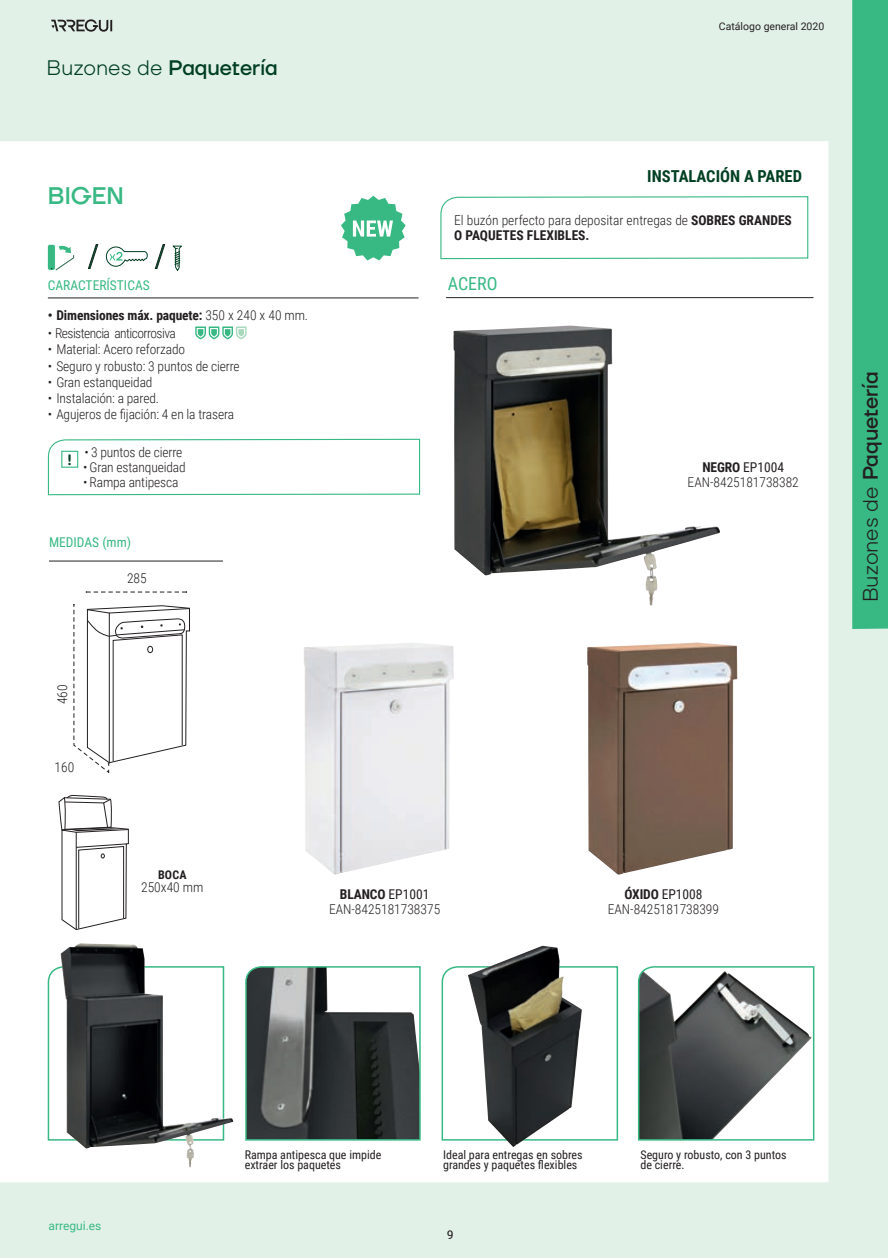
<style>
.page{position:relative;width:888px;height:1258px;background:#e2f1e8}
.page>*{position:absolute;margin:0;border:0;box-sizing:border-box;transform-origin:0 0}
.t1{font:300 30.9px "Roboto Condensed";color:#003f22}
.t2{font:500 24px "TT Firs Neue";color:#38b983}
.t3{font:500 21px "TT Firs Neue";color:#003f22}
.t4{font:500 21px "TT Firs Neue";color:#231f20}
.t5{font:18px "Roboto Condensed";color:#38b983}
.t6{font:700 16.5px "Roboto Condensed";color:#003f22}
.t7{font:600 15px "TT Firs Neue";color:#003f22}
.t8{font:300 13.5px/15px "Roboto Condensed";letter-spacing:-.01em;color:#231f20;text-align:center}
.t9{font:700 13.5px "Roboto Condensed";letter-spacing:-.01em;color:#231f20}
.t10{font:13.5px "Roboto Condensed";color:#38b983}
.t11{font:300 13.5px "Roboto Condensed";letter-spacing:-.04em;color:#231f20}
.t12{font:12px/10.5px "Roboto Condensed";color:#231f20}
.t13{font:12px "Roboto";color:#38b983}
.t14{font:700 12px "Roboto Condensed";color:#231f20}
.t15{font:12px "Roboto Condensed";color:#231f20;scale:1.18 1}
.t16{font:10.5px "Roboto";color:#231f20}
.s1{font-weight:300}
.s2{font-weight:700}
.s3{font-weight:400}
</style>
<div class="page">
<div style="left:0;top:141px;width:828px;height:1041px;background:#fff"></div>
<svg style="left:51px;top:19px;width:61px;height:13px"></svg>
<svg style="left:47px;top:965px;width:14px;height:176px;background:#e7f6f0"></svg>
<svg style="left:441px;top:965px;width:178px;height:176px;background:#f2faf7"></svg>
<div style="left:47px;top:244px;width:8px;height:26px;background:#38b983;border-radius:3px"></div>
<div style="left:47px;top:244px;width:9px;height:27px;border:1px solid #fff;border-radius:3px"></div>
<svg style="left:51px;top:246px;width:23px;height:25px"></svg>
<svg style="left:88px;top:244px;width:10px;height:25px"></svg>
<svg style="left:106px;top:246px;width:42px;height:21px"></svg>
<svg style="left:155px;top:244px;width:10px;height:25px"></svg>
<svg style="left:171px;top:245px;width:11px;height:27px"></svg>
<hr style="left:49px;top:561px;width:174px;height:1px;background:#231f20">
<hr style="left:48px;top:298px;width:370px;height:1px;background:#231f20">
<svg style="left:195px;top:326px;width:52px;height:13px"></svg>
<hr style="left:446px;top:297px;width:367px;height:1px;background:#231f20">
<svg style="left:244px;top:965px;width:177px;height:176px;background:#606766"></svg>
<svg style="left:637px;top:965px;width:178px;height:176px;background:#878e8c"></svg>
<svg style="left:86px;top:591px;width:101px;height:2px"></svg>
<svg style="left:440px;top:196px;width:369px;height:64px;background:#f6fcf9"></svg>
<svg style="left:47px;top:438px;width:374px;height:58px;background:#f6fbf9"></svg>
<div style="left:61px;top:451px;width:17px;height:17px;border:1px solid #38b983"></div>
<img style="left:468px;top:946px;width:114px;height:201px">
<img style="left:304px;top:642px;width:150px;height:233px">
<img style="left:587px;top:642px;width:150px;height:233px">
<img style="left:453px;top:325px;width:267px;height:281px">
<svg style="left:73px;top:604px;width:117px;height:169px;background:#eee"></svg>
<svg style="left:59px;top:795px;width:70px;height:135px;background:#e7e7e7"></svg>
<svg style="left:341px;top:196px;width:65px;height:64px;background:#84d4b2"></svg>
<img style="left:61px;top:943px;width:172px;height:224px">
<div style="left:852px;top:0;width:36px;height:629px;background:#38b983"></div>
<h3 class="t3" style="left:47px;top:53px;width:233px"><span class="s1">Buzones de</span> Paquetería</h3>
<h2 class="t2" style="left:48px;top:179px;width:77px">BIGEN</h2>
<h1 class="t1" style="left:88px;top:234px;width:12px">/</h1>
<h1 class="t1" style="left:155px;top:234px;width:12px">/</h1>
<p class="t10" style="left:48px;top:276px;width:103px">CARACTERÍSTICAS</p>
<p class="t9" style="left:48px;top:306px;width:262px">• Dimensiones máx. paquete: <span class="s1">350 x 240 x 40 mm.</span></p>
<p class="t11" style="left:48px;top:324px;width:129px">• Resistencia anticorrosiva</p>
<p class="t8" style="left:48px;top:342px;width:139px">• Material: Acero reforzado</p>
<p class="t8" style="left:48px;top:358px;width:193px">• Seguro y robusto: 3 puntos de cierre</p>
<p class="t8" style="left:48px;top:374px;width:106px">• Gran estanqueidad</p>
<p class="t8" style="left:48px;top:390px;width:113px">• Instalación: a pared.</p>
<p class="t8" style="left:48px;top:406px;width:188px">• Agujeros de fijación: 4 en la trasera</p>
<p class="t7" style="left:68px;top:450px;width:6px">!</p>
<p class="t8" style="left:85px;top:444px;width:99px">• 3 puntos de cierre</p>
<p class="t8" style="left:83px;top:459px;width:104px">• Gran estanqueidad</p>
<p class="t8" style="left:83px;top:474px;width:97px">• Rampa antipesca</p>
<p class="t10" style="left:49px;top:532px;width:84px">MEDIDAS (mm)</p>
<p class="t8" style="left:54px;top:704px;width:21px;rotate:-90deg">460</p>
<p class="t8" style="left:55px;top:760px;width:21px">160</p>
<p class="t8" style="left:127px;top:570px;width:21px">285</p>
<p class="t16" style="left:719px;top:19px;width:107px">Catálogo general 2020</p>
<p class="t6" style="left:647px;top:165px;width:156px">INSTALACIÓN A PARED</p>
<p class="t8" style="left:454px;top:212px;width:339px;text-align:left">El buzón perfecto para depositar entregas de <span class="s2">SOBRES GRANDES<br>O PAQUETES FLEXIBLES.</span></p>
<h3 class="t5" style="left:448px;top:271px;width:51px">ACERO</h3>
<p class="t8" style="left:688px;top:459px;width:113px"><span class="s2">NEGRO</span> <span class="s3">EP1004<br></span>EAN-8425181738382</p>
<h3 class="t4" style="left:856px;top:602px;width:233px;rotate:-90deg"><span class="s1">Buzones de</span> Paquetería</h3>
<p class="t14" style="left:158px;top:866px;width:30px">BOCA</p>
<p class="t8" style="left:141px;top:879px;width:64px">250x40 mm</p>
<p class="t8" style="left:329px;top:886px;width:113px"><span class="s2">BLANCO</span> <span class="s3">EP1001<br></span>EAN-8425181738375</p>
<p class="t8" style="left:608px;top:886px;width:113px"><span class="s2">ÓXIDO</span> <span class="s3">EP1008<br></span>EAN-8425181738399</p>
<p class="t13" style="left:49px;top:1217px;width:54px">arregui.es</p>
<p class="t12" style="left:245px;top:1149px;width:138px">Rampa antipesca que impide extraer los paquetes</p>
<p class="t12" style="left:443px;top:1149px;width:141px">Ideal para entregas en sobres grandes y paquetes flexibles</p>
<p class="t12" style="left:640px;top:1149px;width:148px">Seguro y robusto, con 3 puntos de cierre.</p>
<p class="t15" style="left:447px;top:1226px;width:7px">9</p>
</div>
